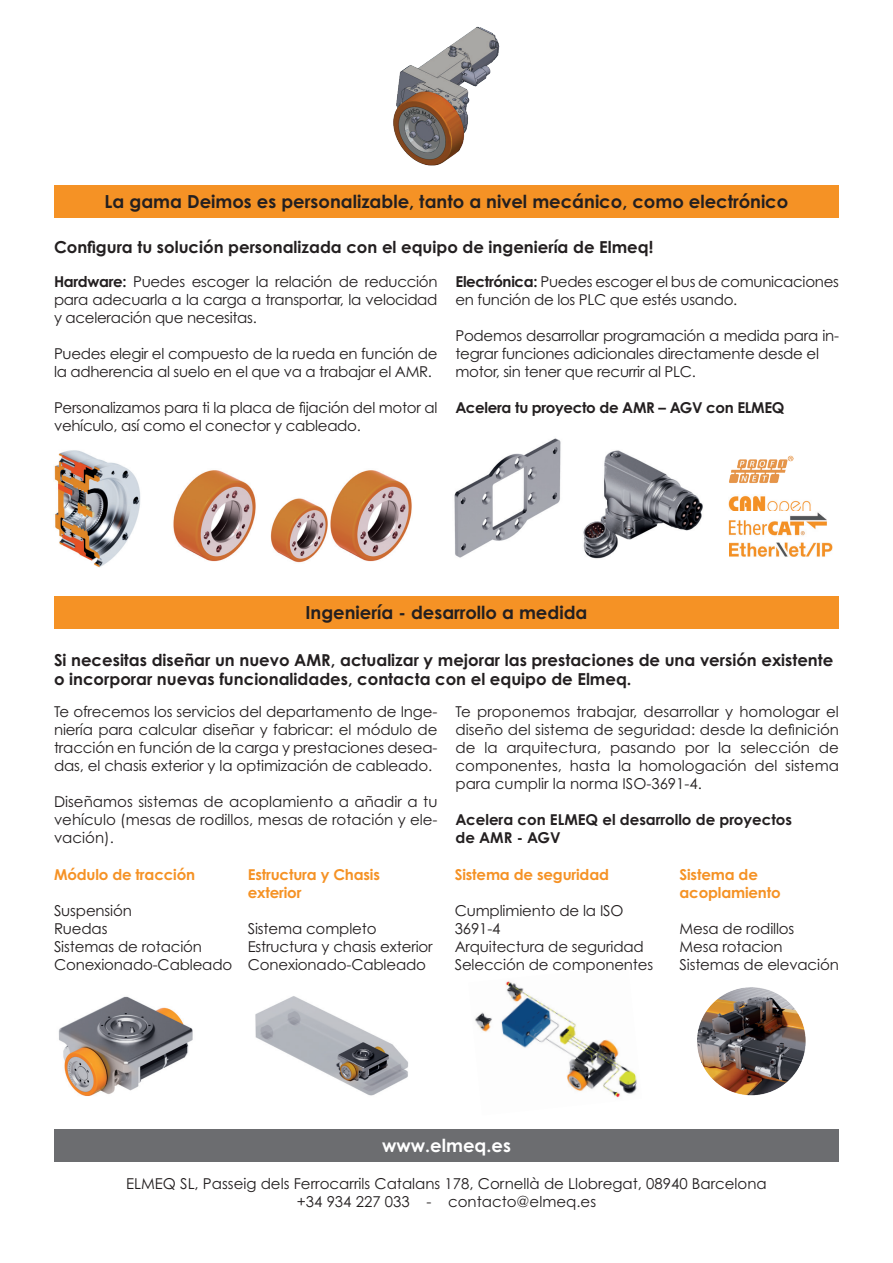
<style>
.page{position:relative;width:893px;height:1263px;background:#fff}
.page>*{position:absolute;margin:0;border:0;box-sizing:border-box;transform-origin:0 0}
.t1{font:700 18px "Century Gothic Pro";color:#231f20}
.t2{font:700 18px "Century Gothic Pro";color:#fff}
.t3{font:700 16.5px/19.8px "Century Gothic Pro";color:#231f20}
.t4{font:15px/18px "Century Gothic Pro";letter-spacing:-.01em;color:#231f20}
.t5{font:700 15px/18px "Century Gothic Pro";letter-spacing:-.01em;color:#f59225}
.t6{font:700 15px/18px "Century Gothic Pro";color:#231f20}
.t7{font:700 15px "Century Gothic Pro";letter-spacing:-.02em;color:#231f20}
.s1{font-weight:700}
</style>
<div class="page">
<img style="left:475px;top:981px;width:162px;height:117px">
<img style="left:728px;top:495px;width:83px;height:16px">
<img style="left:728px;top:512px;width:99px;height:24px">
<img style="left:729px;top:542px;width:103px;height:15px">
<div style="left:54px;top:185px;width:785px;height:33px;background:#f59225"></div>
<div style="left:54px;top:596px;width:785px;height:33px;background:#f59225"></div>
<img style="left:583px;top:450px;width:120px;height:109px">
<img style="left:454px;top:438px;width:107px;height:120px">
<img style="left:54px;top:450px;width:87px;height:118px">
<img style="left:697px;top:987px;width:109px;height:109px">
<img style="left:255px;top:996px;width:153px;height:100px">
<img style="left:58px;top:996px;width:135px;height:100px">
<img style="left:393px;top:26px;width:107px;height:140px">
<img style="left:173px;top:470px;width:83px;height:92px">
<img style="left:330px;top:470px;width:82px;height:92px">
<img style="left:270px;top:498px;width:58px;height:65px">
<div style="left:54px;top:1129px;width:785px;height:33px;background:#6c6d70"></div>
<img style="left:729px;top:456px;width:64px;height:27px">
<p class="t1" style="left:105px;top:190px;width:685px">La gama Deimos es personalizable, tanto a nivel mecánico, como electrónico</p>
<p class="t3" style="left:54px;top:237px;width:601px">Configura tu solución personalizada con el equipo de ingeniería de Elmeq!</p>
<p class="t4" style="left:54px;top:272px;width:385px;text-align:justify"><span class="s1">Hardware:</span> Puedes escoger la relación de reducción para adecuarla a la carga a transportar, la velocidad y aceleración que necesitas.</p>
<p class="t4" style="left:54px;top:344px;width:385px">Puedes elegir el compuesto de la rueda en función de la adherencia al suelo en el que va a trabajar el AMR.</p>
<p class="t4" style="left:54px;top:398px;width:385px">Personalizamos para ti la placa de fijación del motor al vehículo, así como el conector y cableado.</p>
<p class="t4" style="left:455px;top:272px;width:385px"><span class="s1">Electrónica:</span> Puedes escoger el bus de comunicaciones en función de los PLC que estés usando.</p>
<p class="t4" style="left:455px;top:326px;width:385px">Podemos desarrollar programación a medida para in&shy;tegrar funciones adicionales directamente desde el motor, sin tener que recurrir al PLC.</p>
<p class="t7" style="left:455px;top:398px;width:330px">Acelera tu proyecto de AMR – AGV con ELMEQ</p>
<p class="t1" style="left:306px;top:601px;width:283px">Ingeniería - desarrollo a medida</p>
<p class="t3" style="left:54px;top:649px;width:781px">Si necesitas diseñar un nuevo AMR, actualizar y mejorar las prestaciones de una versión existente o incorporar nuevas funcionalidades, contacta con el equipo de Elmeq.</p>
<p class="t4" style="left:54px;top:703px;width:385px;text-align:justify">Te ofrecemos los servicios del departamento de Inge&shy;niería para calcular diseñar y fabricar: el módulo de tracción en función de la carga y prestaciones desea&shy;das, el chasis exterior y la optimización de cableado.</p>
<p class="t4" style="left:54px;top:793px;width:385px;text-align:justify">Diseñamos sistemas de acoplamiento a añadir a tu vehículo (mesas de rodillos, mesas de rotación y ele&shy;vación).</p>
<p class="t5" style="left:54px;top:865px;width:143px">Módulo de tracción</p>
<p class="t4" style="left:54px;top:901px;width:180px">Suspensión<br>Ruedas<br>Sistemas de rotación<br>Conexionado-Cableado</p>
<p class="t5" style="left:248px;top:865px;width:134px">Estructura y Chasis exterior</p>
<p class="t4" style="left:248px;top:919px;width:187px">Sistema completo<br>Estructura y chasis exterior<br>Conexionado-Cableado</p>
<p class="t4" style="left:455px;top:703px;width:385px;text-align:justify">Te proponemos trabajar, desarrollar y homologar el diseño del sistema de seguridad: desde la definición de la arquitectura, pasando por la selección de componentes, hasta la homologación del sistema para cumplir la norma ISO-3691-4.</p>
<p class="t6" style="left:455px;top:811px;width:338px">Acelera con ELMEQ el desarrollo de proyectos de AMR - AGV</p>
<p class="t5" style="left:455px;top:865px;width:156px">Sistema de seguridad</p>
<p class="t4" style="left:455px;top:901px;width:200px">Cumplimiento de la ISO<br>3691-4<br>Arquitectura de seguridad<br>Selección de componentes</p>
<p class="t5" style="left:679px;top:865px;width:103px">Sistema de acoplamiento</p>
<p class="t4" style="left:679px;top:919px;width:161px">Mesa de rodillos<br>Mesa rotacion<br>Sistemas de elevación</p>
<p class="t2" style="left:382px;top:1134px;width:130px">www.elmeq.es</p>
<p class="t4" style="left:126px;top:1174px;width:642px;text-align:center">ELMEQ SL, Passeig dels Ferrocarrils Catalans 178, Cornellà de Llobregat, 08940 Barcelona +34 934 227 033 - contacto@elmeq.es</p>
</div>
